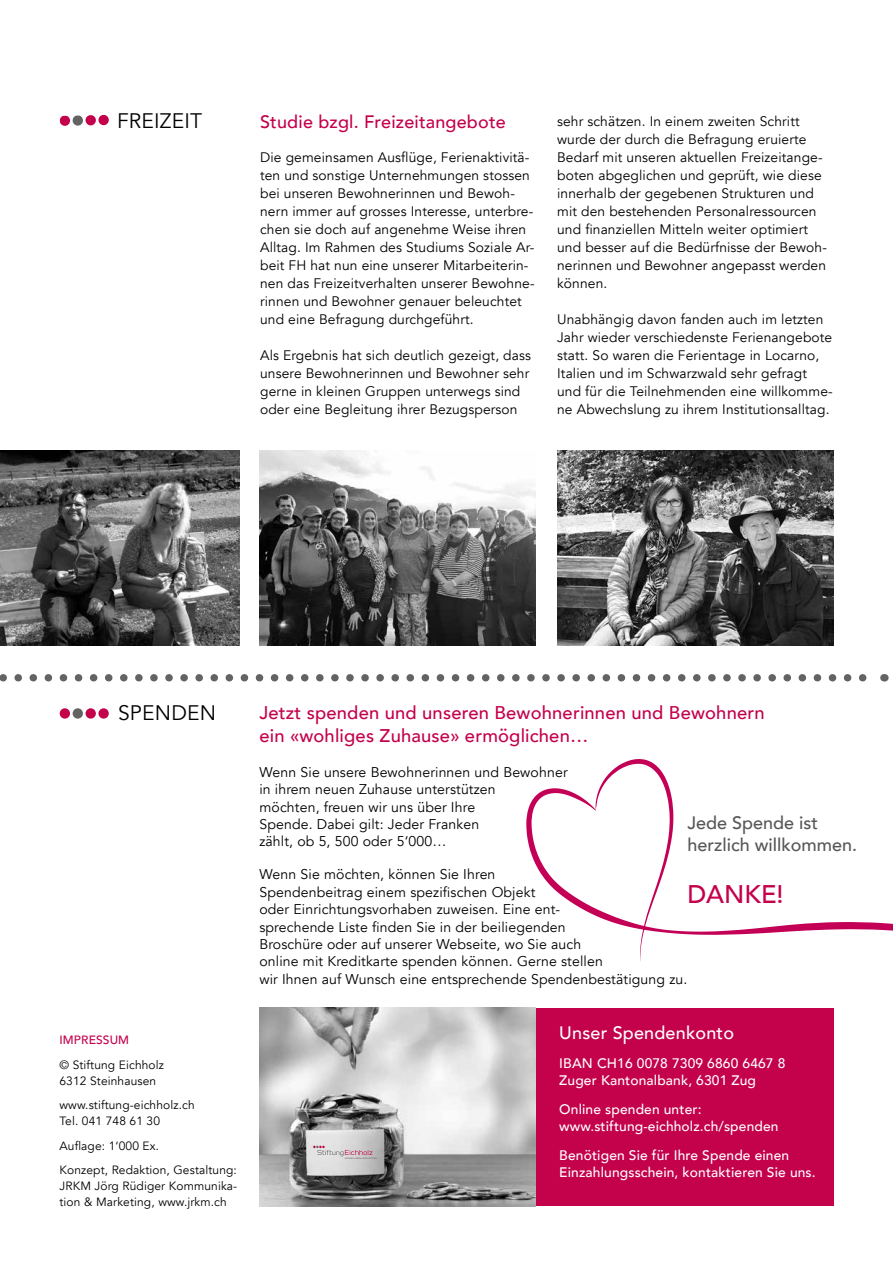
<style>
.page{position:relative;width:893px;height:1263px;background:#fff}
.page>*{position:absolute;margin:0;border:0;box-sizing:border-box;transform-origin:0 0}
.t1{font:500 25.5px "Avenir";color:#c4014b}
.t2{font:21px "Avenir";letter-spacing:.01em;color:#000}
.t3{font:500 18.3px/23px "Avenir";letter-spacing:.01em;color:#c4014b}
.t4{font:500 18px/21.6px "Avenir";color:#575756}
.t5{font:500 18px "Avenir";letter-spacing:.01em;color:#c4014b}
.t6{font:500 18px "Avenir";letter-spacing:.01em;color:#fff}
.t7{font:14.1px/17.4px "Avenir";letter-spacing:.01em;color:#000}
.t8{font:13.8px/18px "Avenir";letter-spacing:.01em;color:#000}
.t9{font:500 13.8px/17.1px "Avenir";letter-spacing:.01em;color:#fff}
.t10{font:12px/15.8px "Avenir";letter-spacing:.01em;color:#000}
.t11{font:500 12px "Avenir";letter-spacing:.01em;color:#c4014b}
</style>
<div class="page">
<svg style="left:0;top:674px;width:867px;height:7px"></svg>
<div style="left:86px;top:708px;width:10px;height:11px;background:#c4014b;border-radius:50%"></div>
<div style="left:73px;top:708px;width:10px;height:11px;background:#646363;border-radius:50%"></div>
<div style="left:60px;top:708px;width:10px;height:11px;background:#c4014b;border-radius:50%"></div>
<div style="left:98px;top:708px;width:11px;height:11px;background:#c4014b;border-radius:50%"></div>
<div style="left:85px;top:115px;width:11px;height:10px;background:#c4014b;border-radius:50%"></div>
<div style="left:73px;top:115px;width:10px;height:11px;background:#646363;border-radius:50%"></div>
<div style="left:60px;top:115px;width:10px;height:11px;background:#c4014b;border-radius:50%"></div>
<div style="left:98px;top:115px;width:11px;height:10px;background:#c4014b;border-radius:50%"></div>
<img style="left:259px;top:450px;width:277px;height:196px">
<img style="left:557px;top:450px;width:276px;height:196px">
<img style="left:0;top:450px;width:239px;height:196px">
<div style="left:259px;top:1008px;width:574px;height:198px;background:#c4014b"></div>
<svg style="left:526px;top:759px;width:367px;height:202px"></svg>
<img style="left:259px;top:1008px;width:277px;height:198px">
<svg style="left:313px;top:1146px;width:64px;height:13px"></svg>
<h2 class="t2" style="left:117px;top:108px;width:87px">FREIZEIT</h2>
<h3 class="t5" style="left:260px;top:106px;width:247px">Studie bzgl. Freizeitangebote</h3>
<p class="t8" style="left:260px;top:149px;width:276px">Die gemeinsamen Ausflüge, Ferienaktivitä&shy;ten und sonstige Unternehmungen stossen bei unseren Bewohnerinnen und Bewoh&shy;nern immer auf grosses Interesse, unterbre&shy;chen sie doch auf angenehme Weise ihren Alltag. Im Rahmen des Studiums Soziale Ar&shy;beit FH hat nun eine unserer Mitarbeiterin&shy;nen das Freizeitverhalten unserer Bewohne&shy;rinnen und Bewohner genauer beleuchtet und eine Befragung durchgeführt.</p>
<p class="t8" style="left:260px;top:347px;width:272px">Als Ergebnis hat sich deutlich gezeigt, dass unsere Bewohnerinnen und Bewohner sehr gerne in kleinen Gruppen unterwegs sind oder eine Begleitung ihrer Bezugsperson</p>
<p class="t8" style="left:557px;top:112px;width:271px">sehr schätzen. In einem zweiten Schritt wurde der durch die Befragung eruierte Bedarf mit unseren aktuellen Freizeitange&shy;boten abgeglichen und geprüft, wie diese innerhalb der gegebenen Strukturen und mit den bestehenden Personalressourcen und finanziellen Mitteln weiter optimiert und besser auf die Bedürfnisse der Bewoh&shy;nerinnen und Bewohner angepasst werden können.</p>
<p class="t8" style="left:557px;top:311px;width:277px">Unabhängig davon fanden auch im letzten Jahr wieder verschiedenste Ferienangebote statt. So waren die Ferientage in Locarno, Italien und im Schwarzwald sehr gefragt und für die Teilnehmenden eine willkomme&shy;ne Abwechslung zu ihrem Institutionsalltag.</p>
<h2 class="t2" style="left:118px;top:701px;width:100px">SPENDEN</h2>
<p class="t11" style="left:60px;top:1029px;width:71px">IMPRESSUM</p>
<p class="t10" style="left:60px;top:1057px;width:106px">© Stiftung Eichholz<br>6312 Steinhausen</p>
<p class="t10" style="left:60px;top:1097px;width:137px">www.stiftung-eichholz.ch<br>Tel. 041 748 61 30</p>
<p class="t10" style="left:60px;top:1133px;width:179px;line-height:24.8px">Auflage: 1‘000 Ex.<br>Konzept, Redaktion, Gestaltung:</p>
<p class="t10" style="left:60px;top:1178px;width:179px">JRKM Jörg Rüdiger Kommunika&shy;tion &amp; Marketing, www.jrkm.ch</p>
<h3 class="t3" style="left:259px;top:700px;width:507px">Jetzt spenden und unseren Bewohnerinnen und Bewohnern ein «wohliges Zuhause» ermöglichen…</h3>
<p class="t7" style="left:259px;top:763px;width:310px">Wenn Sie unsere Bewohnerinnen und Bewohner in ihrem neuen Zuhause unterstützen<br>möchten, freuen wir uns über Ihre<br>Spende. Dabei gilt: Jeder Franken<br>zählt, ob 5, 500 oder 5‘000…</p>
<p class="t7" style="left:259px;top:866px;width:429px">Wenn Sie möchten, können Sie Ihren<br>Spendenbeitrag einem spezifischen Objekt<br>oder Einrichtungsvorhaben zuweisen. Eine ent-<br>sprechende Liste finden Sie in der beiliegenden<br>Broschüre oder auf unserer Webseite, wo Sie auch<br>online mit Kreditkarte spenden können. Gerne stellen<br>wir Ihnen auf Wunsch eine entsprechende Spendenbestätigung zu.</p>
<h3 class="t4" style="left:687px;top:811px;width:171px">Jede Spende ist herzlich willkommen.</h3>
<h1 class="t1" style="left:687px;top:872px;width:98px">DANKE!</h1>
<h3 class="t6" style="left:559px;top:1017px;width:176px">Unser Spendenkonto</h3>
<p class="t9" style="left:559px;top:1053px;width:228px">IBAN CH16 0078 7309 6860 6467 8<br>Zuger Kantonalbank, 6301 Zug</p>
<p class="t9" style="left:559px;top:1100px;width:221px">Online spenden unter: www.stiftung-eichholz.ch/spenden</p>
<p class="t9" style="left:559px;top:1146px;width:258px">Benötigen Sie für Ihre Spende einen<br>Einzahlungsschein, kontaktieren Sie uns.</p>
</div>
